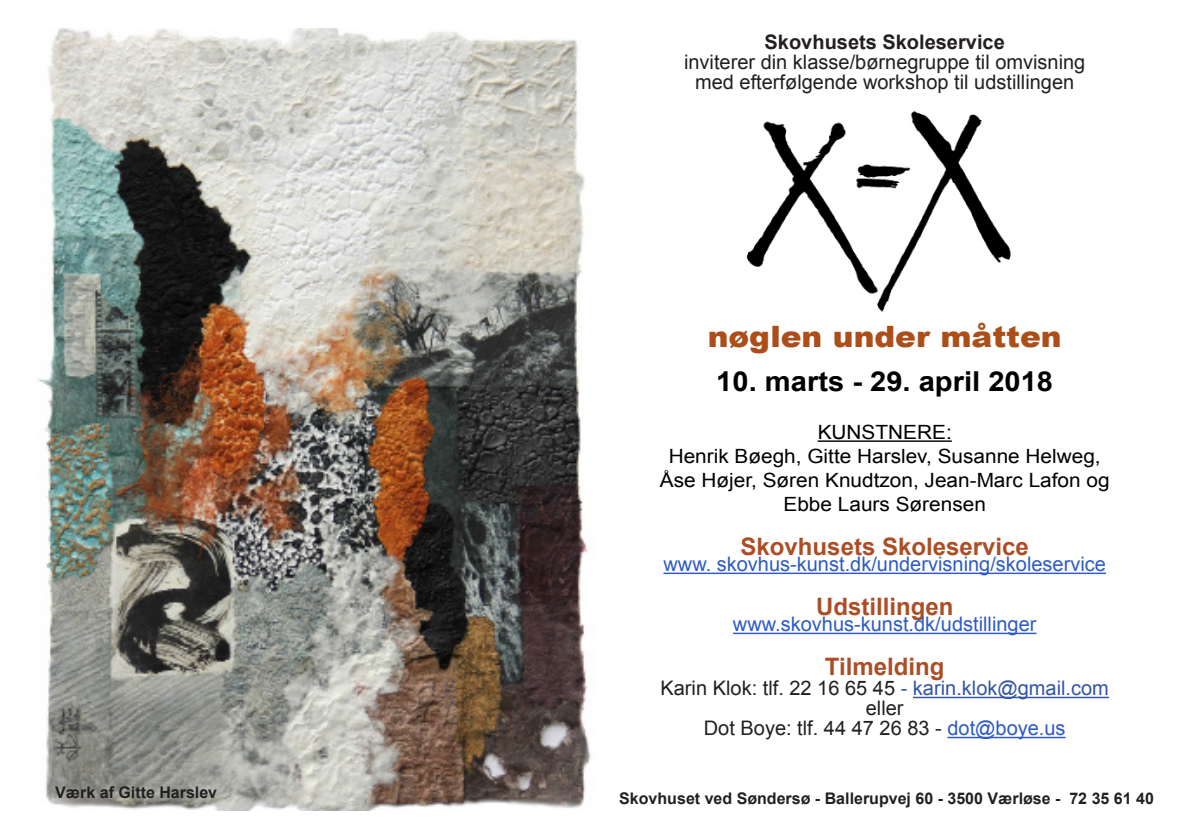
<style>
.page{position:relative;width:1191px;height:840px;background:#fff}
.page>*{position:absolute;margin:0;border:0;box-sizing:border-box;transform-origin:0 0}
.t1{font:900 29.4px "Arial";color:#ac4e1a;scale:1.06 1}
.t2{font:700 27.4px "Arial";color:#000;scale:1.06 1}
.t3{font:700 24px "Arial";color:#ac4e25}
.t4{font:20px/20px "Arial";color:#231f20;text-align:center}
.t5{font:20px "Arial";color:#2d5ac8}
.t6{font:700 20px "Arial";color:#231f20}
.t7{font:19.6px "Arial";color:#000;scale:1.06 1}
.t8{font:700 16px "Arial";color:#231f20}
.s1{color:#3356a5}
.s2{color:#2d5ac8}
</style>
<div class="page">
<hr style="left:817px;top:440px;width:134px;height:1px;background:#000">
<hr style="left:663px;top:572px;width:443px;height:1px;background:#2d5ac8">
<hr style="left:733px;top:632px;width:303px;height:1px;background:#2d5ac8">
<hr style="left:913px;top:696px;width:196px;height:1px;background:#3356a5">
<hr style="left:947px;top:736px;width:118px;height:1px;background:#2d5ac8">
<img style="left:37px;top:29px;width:554px;height:780px">
<img style="left:746px;top:111px;width:265px;height:201px">
<p class="t8" style="left:55px;top:780px;width:163px">Værk af Gitte Harslev</p>
<p class="t6" style="left:764px;top:28px;width:242px">Skovhusets Skoleservice</p>
<p class="t4" style="left:684px;top:52px;width:403px">inviterer din klasse/børnegruppe til omvisning med efterfølgende workshop til udstillingen</p>
<p class="t1" style="left:707px;top:315px;width:335px">nøglen under måtten</p>
<p class="t2" style="left:716px;top:363px;width:319px">10. marts - 29. april 2018</p>
<p class="t7" style="left:817px;top:419px;width:128px">KUNSTNERE:</p>
<p class="t7" style="left:668px;top:443px;width:409px">Henrik Bøegh, Gitte Harslev, Susanne Helweg,</p>
<p class="t7" style="left:660px;top:467px;width:426px">Åse Højer, Søren Knudtzon, Jean-Marc Lafon og</p>
<p class="t7" style="left:783px;top:491px;width:192px">Ebbe Laurs Sørensen</p>
<p class="t3" style="left:740px;top:530px;width:290px">Skovhusets Skoleservice</p>
<p class="t5" style="left:663px;top:550px;width:444px">www. skovhus-kunst.dk/undervisning/skoleservice</p>
<p class="t3" style="left:816px;top:590px;width:139px">Udstillingen</p>
<p class="t5" style="left:733px;top:610px;width:305px">www.skovhus-kunst.dk/udstillinger</p>
<p class="t3" style="left:825px;top:650px;width:121px">Tilmelding</p>
<p class="t4" style="left:660px;top:678px;width:450px">Karin Klok: tlf. 22 16 65 45 <span class="s1">- karin.klok@gmail.com</span></p>
<p class="t4" style="left:704px;top:698px;width:363px">eller<br>Dot Boye: tlf. 44 47 26 83 - <span class="s2">dot@boye.us</span></p>
<p class="t8" style="left:619px;top:787px;width:536px">Skovhuset ved Søndersø - Ballerupvej 60 - 3500 Værløse - 72 35 61 40</p>
</div>
